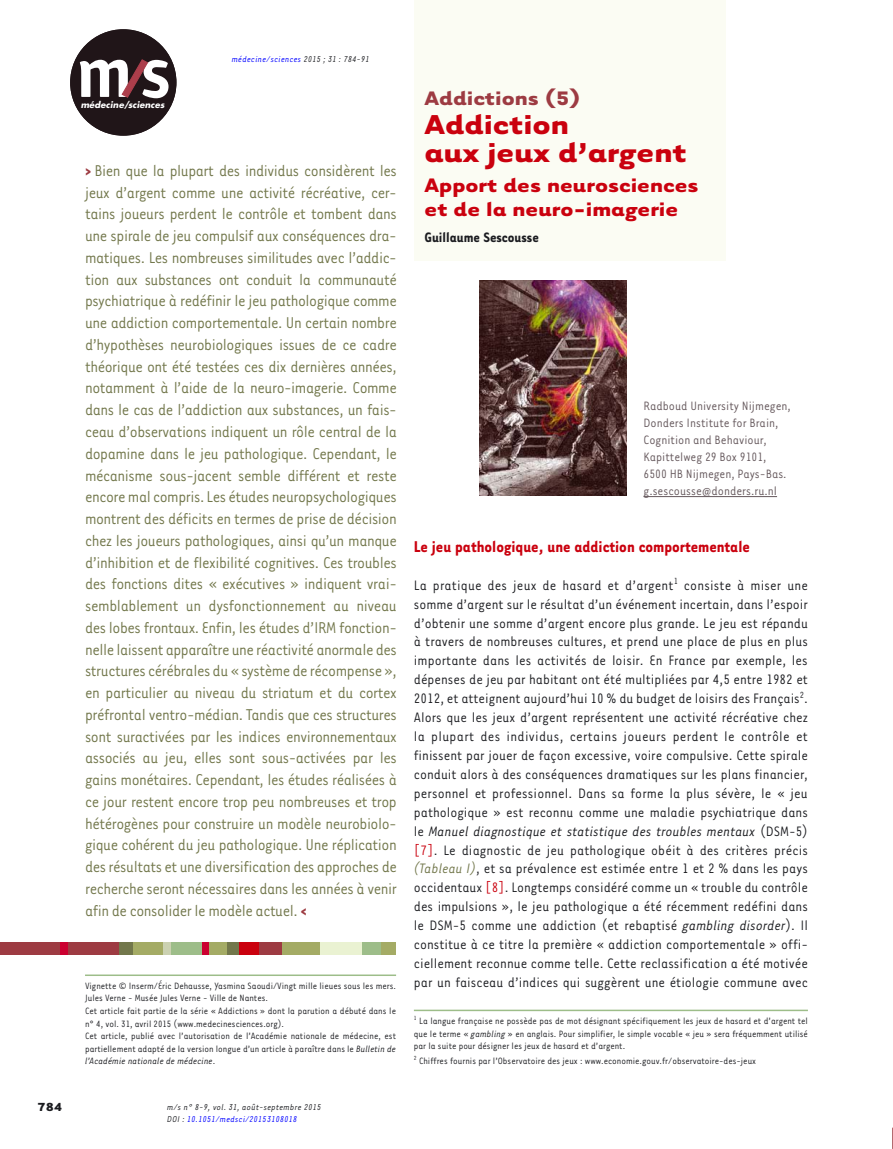
<style>
.page{position:relative;width:893px;height:1149px;background:#fff}
.page>*{position:absolute;margin:0;border:0;box-sizing:border-box;transform-origin:0 0}
.t1{font:700 31.5px/28.2px "Tarzana Wide";color:#ca010e}
.t2{font:700 22.5px/24px "Tarzana Wide";color:#ca010e}
.t3{font:700 22.5px "Tarzana Wide";color:#9d3b42}
.t4{font:18px/21.8px "Tarzana Narrow";letter-spacing:-.025em;color:#72774b;text-align:justify}
.t5{font:700 18px "Tarzana Narrow";color:#ca010e}
.t6{font:15.75px/18.9px "Tarzana Narrow";color:#1b1c20;text-align:justify}
.t7{font:700 15.75px "Tarzana Narrow";color:#1b1c20}
.t8{font:13.95px/17px "Tarzana Narrow";color:#64575b}
.t9{font:700 13.5px "Tarzana Wide";color:#1b1c20}
.t10{font:10.5px/12.6px "Tarzana Narrow";color:#1b1c20;text-align:justify}
.t11{font:italic 9.75px/11.7px "Tarzana Narrow";letter-spacing:.025em;color:#1b1c20}
.t12{font:italic 9.75px "Tarzana Narrow";letter-spacing:.025em;color:#00f}
.t13{font:italic 700 8.55px "Futura";letter-spacing:.01em;color:#fff}
.s1{color:#1b1c20}
.s2{font-weight:700;color:#9d3b42}
.s3{font-style:italic}
.s4{color:#ca010e}
.s5{font-style:italic;color:#72774b}
.s6{color:#00f}
</style>
<div class="page">
<div style="left:70px;top:29px;width:106px;height:107px;background:#201518;border-radius:50%"></div>
<svg style="left:80px;top:60px;width:89px;height:38px"></svg>
<div style="left:414px;top:0;width:312px;height:260px;background:#fbfcf3"></div>
<div style="left:0;top:942px;width:120px;height:12px;background:#9d3b42"></div>
<div style="left:119px;top:942px;width:18px;height:12px;background:#72774b"></div>
<div style="left:225px;top:942px;width:14px;height:12px;background:#72774b"></div>
<div style="left:133px;top:942px;width:31px;height:12px;background:#a4ab65"></div>
<div style="left:169px;top:942px;width:33px;height:12px;background:#9dbd89"></div>
<div style="left:361px;top:942px;width:22px;height:12px;background:#9dbd89"></div>
<div style="left:207px;top:942px;width:19px;height:12px;background:#a4ab65"></div>
<div style="left:382px;top:942px;width:14px;height:12px;background:#a4ab65"></div>
<div style="left:280px;top:942px;width:41px;height:12px;background:#a4ab65"></div>
<div style="left:320px;top:942px;width:42px;height:12px;background:#eaf2d2"></div>
<div style="left:163px;top:942px;width:8px;height:12px;background:#cbd1b1"></div>
<div style="left:61px;top:942px;width:7px;height:12px;background:#cb0030"></div>
<div style="left:202px;top:942px;width:7px;height:12px;background:#cb0030"></div>
<div style="left:239px;top:942px;width:29px;height:12px;background:#ca010e"></div>
<div style="left:259px;top:942px;width:22px;height:12px;background:#9d3b42"></div>
<hr style="left:414px;top:1009px;width:394px;height:1px;background:#9dbd89">
<hr style="left:643px;top:496px;width:134px;height:1px;background:#64575b">
<img style="left:479px;top:280px;width:147px;height:215px">
<hr style="left:85px;top:974px;width:311px;height:1px;background:#9dbd89">
<p class="t12" style="left:232px;top:55px;width:139px">médecine/sciences <span class="s1">2015 ; 31 : 784-91</span></p>
<p class="t13" style="left:81px;top:101px;width:85px">médecine/sciences</p>
<p class="t3" style="left:424px;top:89px;width:158px">Addictions (5)</p>
<h1 class="t1" style="left:424px;top:114px;width:264px">Addiction<br>aux jeux d’argent</h1>
<p class="t2" style="left:424px;top:176px;width:276px">Apport des neurosciences et de la neuro-imagerie</p>
<p class="t7" style="left:424px;top:230px;width:116px">Guillaume Sescousse</p>
<p class="t4" style="left:85px;top:160px;width:313px"><span class="s2">&gt;</span> Bien que la plupart des individus considèrent les jeux d’argent comme une activité récréative, cer&shy;tains joueurs perdent le contrôle et tombent dans une spirale de jeu compulsif aux conséquences dra&shy;matiques. Les nombreuses similitudes avec l’addic&shy;tion aux substances ont conduit la communauté psychiatrique à redéfinir le jeu pathologique comme une addiction comportementale. Un certain nombre d’hypothèses neurobiologiques issues de ce cadre théorique ont été testées ces dix dernières années, notamment à l’aide de la neuro-imagerie. Comme dans le cas de l’addiction aux substances, un fais&shy;ceau d’observations indiquent un rôle central de la dopamine dans le jeu pathologique. Cependant, le mécanisme sous-jacent semble différent et reste encore mal compris. Les études neuropsychologiques montrent des déficits en termes de prise de décision chez les joueurs pathologiques, ainsi qu’un manque d’inhibition et de flexibilité cognitives. Ces troubles des fonctions dites « exécutives » indiquent vrai&shy;semblablement un dysfonctionnement au niveau des lobes frontaux. Enfin, les études d’IRM fonction&shy;nelle laissent apparaître une réactivité anormale des structures cérébrales du « système de récompense », en particulier au niveau du striatum et du cortex préfrontal ventro-médian. Tandis que ces structures sont suractivées par les indices environnementaux associés au jeu, elles sont sous-activées par les gains monétaires. Cependant, les études réalisées à ce jour restent encore trop peu nombreuses et trop hétérogènes pour construire un modèle neurobiolo&shy;gique cohérent du jeu pathologique. Une réplication des résultats et une diversification des approches de recherche seront nécessaires dans les années à venir afin de consolider le modèle actuel. <span class="s2">&lt;</span></p>
<p class="t8" style="left:643px;top:398px;width:149px">Radboud University Nijmegen,<br>Donders Institute for Brain,<br>Cognition and Behaviour,<br>Kapittelweg 29 Box 9101,<br>6500 HB Nijmegen, Pays-Bas. g.sescousse@donders.ru.nl</p>
<p class="t5" style="left:414px;top:539px;width:337px">Le jeu pathologique, une addiction comportementale</p>
<p class="t6" style="left:414px;top:576px;width:396px">La pratique des jeux de hasard et d’argent<sup>1</sup> consiste à miser une somme d’argent sur le résultat d’un événement incertain, dans l’espoir d’obtenir une somme d’argent encore plus grande. Le jeu est répandu à travers de nombreuses cultures, et prend une place de plus en plus importante dans les activités de loisir. En France par exemple, les dépenses de jeu par habitant ont été multipliées par 4,5 entre 1982 et 2012, et atteignent aujourd’hui 10 % du budget de loisirs des Français<sup>2</sup>.<br>Alors que les jeux d’argent représentent une activité récréative chez la plupart des individus, certains joueurs perdent le contrôle et finissent par jouer de façon excessive, voire compulsive. Cette spirale conduit alors à des conséquences dramatiques sur les plans financier, personnel et professionnel. Dans sa forme la plus sévère, le « jeu pathologique » est reconnu comme une maladie psychiatrique dans le <span class="s3">Manuel diagnostique et statistique des troubles mentaux</span> (DSM-5) <span class="s4">[7]</span>. Le diagnostic de jeu pathologique obéit à des critères précis <span class="s5">(Tableau I)</span>, et sa prévalence est estimée entre 1 et 2 % dans les pays occidentaux <span class="s4">[8]</span>. Longtemps considéré comme un « trouble du contrôle des impulsions », le jeu pathologique a été récemment redéfini dans le DSM-5 comme une addiction (et rebaptisé <span class="s3">gambling disorder</span>). Il constitue à ce titre la première « addiction comportementale » offi&shy;ciellement reconnue comme telle. Cette reclassification a été motivée par un faisceau d’indices qui suggèrent une étiologie commune avec</p>
<p class="t10" style="left:414px;top:1014px;width:396px"><sup>1</sup> La langue française ne possède pas de mot désignant spécifiquement les jeux de hasard et d’argent tel que le terme « <span class="s3">gambling</span> » en anglais. Pour simplifier, le simple vocable « jeu » sera fréquemment utilisé par la suite pour désigner les jeux de hasard et d’argent.</p>
<p class="t10" style="left:414px;top:1054px;width:344px"><sup>2</sup> Chiffres fournis par l’Observatoire des jeux : www.economie.gouv.fr/observatoire-des-jeux</p>
<p class="t10" style="left:85px;top:979px;width:313px;text-align:left">Vignette © Inserm/Éric Dehausse, Yasmina Saoudi/Vingt mille lieues sous les mers.<br>Jules Verne - Musée Jules Verne - Ville de Nantes.<br>Cet article fait partie de la série « Addictions » dont la parution a débuté dans le n° 4, vol. 31, avril 2015 (www.medecinesciences.org).<br>Cet article, publié avec l’autorisation de l’Académie nationale de médecine, est partiellement adapté de la version longue d’un article à paraître dans le <span class="s3">Bulletin de l’Académie nationale de médecine</span>.</p>
<p class="t9" style="left:38px;top:1100px;width:26px">784</p>
<p class="t11" style="left:167px;top:1101px;width:155px">m/s n° 8-9, vol. 31, août-septembre 2015<br>DOI : <span class="s6">10.1051/medsci/20153108018</span></p>
</div>
